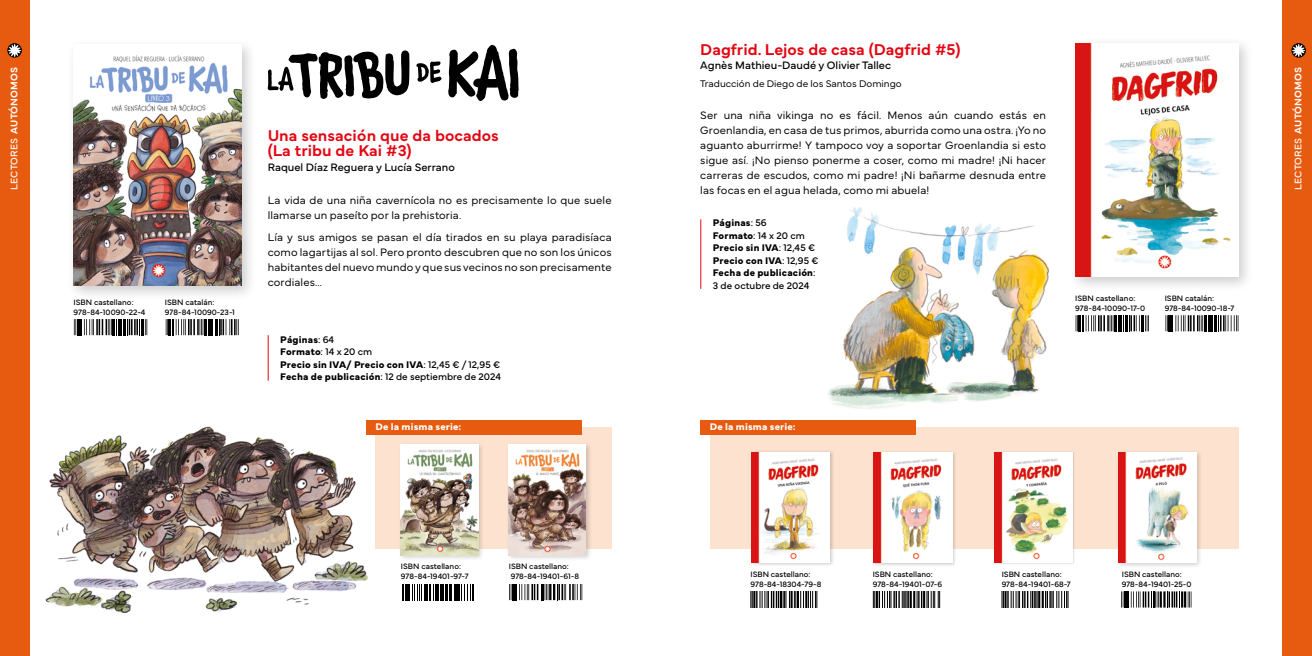
<style>
.page{position:relative;width:1312px;height:656px;background:#fff}
.page>*{position:absolute;margin:0;border:0;box-sizing:border-box;transform-origin:0 0}
.t1{font:600 16.25px/15px "Mundial";color:#e30613}
.t2{font:300 11.25px/15px "Mundial";letter-spacing:.01em;color:#000;text-align:justify}
.t3{font:11.25px "Mundial";color:#000}
.t4{font:700 10px/12.5px "Mundial";letter-spacing:.015em;color:#000}
.t5{font:300 10px "Mundial";color:#000}
.t6{font:600 10px "Mundial";letter-spacing:.015em;color:#fff}
.t7{font:700 10px "Mundial";letter-spacing:.01em;color:#fff}
.t8{font:8.12px/10px "Mundial";color:#000}
.t9{font:5.25px "Helvetica";color:#000}
.s1{font-weight:400}
</style>
<div class="page">
<img style="left:828px;top:207px;width:221px;height:220px">
<img style="left:29px;top:409px;width:344px;height:212px">
<div style="left:709px;top:427px;width:529px;height:122px;background:#fce2cf"></div>
<div style="left:700px;top:420px;width:215px;height:14px;background:#e75b11"></div>
<div style="left:0;top:0;width:29px;height:656px;background:#e75b11"></div>
<div style="left:1282px;top:0;width:29px;height:656px;background:#e75b11"></div>
<div style="left:66px;top:37px;width:191px;height:264px;background:#000;opacity:.2"></div>
<img style="left:74px;top:45px;width:168px;height:241px">
<svg style="left:166px;top:319px;width:73px;height:16px"></svg>
<hr style="left:268px;top:335px;width:1px;height:45px;background:#e30613">
<svg style="left:74px;top:319px;width:73px;height:16px"></svg>
<div style="left:1068px;top:36px;width:185px;height:256px;background:#000;opacity:.2"></div>
<img style="left:1074px;top:43px;width:164px;height:234px">
<svg style="left:1165px;top:315px;width:73px;height:16px"></svg>
<svg style="left:1075px;top:315px;width:73px;height:16px"></svg>
<hr style="left:700px;top:219px;width:1px;height:70px;background:#e30613">
<svg style="left:1121px;top:591px;width:70px;height:16px"></svg>
<div style="left:1115px;top:449px;width:87px;height:120px;background:#000;opacity:.2"></div>
<img style="left:1118px;top:452px;width:78px;height:110px">
<div style="left:872px;top:450px;width:84px;height:116px;background:#000;opacity:.2"></div>
<img style="left:873px;top:452px;width:78px;height:110px">
<svg style="left:872px;top:591px;width:68px;height:16px"></svg>
<div style="left:749px;top:450px;width:85px;height:117px;background:#000;opacity:.2"></div>
<img style="left:751px;top:452px;width:78px;height:110px">
<svg style="left:750px;top:591px;width:67px;height:16px"></svg>
<div style="left:993px;top:451px;width:81px;height:114px;background:#000;opacity:.2"></div>
<img style="left:994px;top:452px;width:78px;height:110px">
<svg style="left:1001px;top:591px;width:67px;height:16px"></svg>
<div style="left:375px;top:427px;width:236px;height:122px;background:#fce2cf"></div>
<div style="left:366px;top:420px;width:215px;height:14px;background:#e75b11"></div>
<svg style="left:402px;top:584px;width:72px;height:16px"></svg>
<div style="left:398px;top:442px;width:86px;height:119px;background:#000;opacity:.2"></div>
<img style="left:401px;top:444px;width:77px;height:111px">
<div style="left:506px;top:442px;width:86px;height:119px;background:#000;opacity:.2"></div>
<img style="left:508px;top:444px;width:77px;height:111px">
<svg style="left:509px;top:584px;width:73px;height:16px"></svg>
<svg style="left:7px;top:43px;width:15px;height:15px"></svg>
<svg style="left:8px;top:44px;width:13px;height:13px"></svg>
<svg style="left:1290px;top:43px;width:15px;height:15px"></svg>
<svg style="left:1291px;top:44px;width:13px;height:13px"></svg>
<svg style="left:267px;top:50px;width:142px;height:49px"></svg>
<svg style="left:416px;top:61px;width:25px;height:22px"></svg>
<svg style="left:448px;top:45px;width:70px;height:56px"></svg>
<h1 class="t1" style="left:700px;top:40px;width:262px">Dagfrid. Lejos de casa (Dagfrid #5)</h1>
<p class="t3" style="left:700px;top:57px;width:192px">Agnès Mathieu-Daudé y Olivier Tallec</p>
<p class="t2" style="left:700px;top:106px;width:347px">Ser una niña vikinga no es fácil. Menos aún cuando estás en Groenlandia, en casa de tus primos, aburrida como una ostra. ¡Yo no aguanto aburrirme! Y tampoco voy a soportar Groenlandia si esto sigue así. ¡No pienso ponerme a coser, como mi madre! ¡Ni hacer carreras de escudos, como mi padre! ¡Ni bañarme desnuda entre las focas en el agua helada, como mi abuela!</p>
<p class="t4" style="left:712px;top:216px;width:107px">Páginas<span class="s1">: 56<br></span>Formato<span class="s1">: 14 x 20 cm<br></span>Precio sin IVA<span class="s1">: 12,45 €<br></span>Precio con IVA<span class="s1">: 12,95 €<br></span>Fecha de publicación<span class="s1">:<br>3 de octubre de 2024</span></p>
<p class="t6" style="left:6px;top:189px;width:124px;rotate:-90deg"><span class="s1">LECTORES</span> AUTÓNOMOS</p>
<p class="t6" style="left:1289px;top:189px;width:124px;rotate:-90deg"><span class="s1">LECTORES</span> AUTÓNOMOS</p>
<p class="t5" style="left:700px;top:76px;width:203px">Traducción de Diego de los Santos Domingo</p>
<h1 class="t1" style="left:268px;top:126px;width:232px">Una sensación que da bocados (La tribu de Kai #3)</h1>
<p class="t2" style="left:268px;top:191px;width:345px">La vida de una niña cavernícola no es precisamente lo que suele llamarse un paseíto por la prehistoria.</p>
<p class="t2" style="left:268px;top:229px;width:345px">Lía y sus amigos se pasan el día tirados en su playa paradisíaca como lagartijas al sol. Pero pronto descubren que no son los únicos habitantes del nuevo mundo y que sus vecinos no son precisamente cordiales…</p>
<p class="t3" style="left:268px;top:159px;width:189px">Raquel Díaz Reguera y Lucía Serrano</p>
<p class="t8" style="left:74px;top:296px;width:73px">ISBN castellano:<br>978-84-10090-22-4</p>
<p class="t8" style="left:1164px;top:292px;width:71px">ISBN catalán:<br>978-84-10090-18-7</p>
<p class="t8" style="left:1074px;top:292px;width:71px">ISBN castellano:<br>978-84-10090-17-0</p>
<p class="t8" style="left:165px;top:296px;width:71px">ISBN catalán:<br>978-84-10090-23-1</p>
<p class="t4" style="left:280px;top:332px;width:222px">Páginas<span class="s1">: 64<br></span>Formato<span class="s1">: 14 x 20 cm<br></span>Precio sin IVA/ Precio con IVA<span class="s1">: 12,45 € / 12,95 €<br></span>Fecha de publicación<span class="s1">: 12 de septiembre de 2024</span></p>
<p class="t7" style="left:375px;top:419px;width:87px">De la misma serie:</p>
<p class="t8" style="left:401px;top:561px;width:69px">ISBN castellano:<br>978-84-19401-97-7</p>
<p class="t8" style="left:508px;top:561px;width:72px">ISBN castellano:<br>978-84-19401-61-8</p>
<p class="t7" style="left:709px;top:419px;width:87px">De la misma serie:</p>
<p class="t8" style="left:872px;top:568px;width:71px">ISBN castellano:<br>978-84-19401-07-6</p>
<p class="t8" style="left:1001px;top:568px;width:71px">ISBN castellano:<br>978-84-19401-68-7</p>
<p class="t8" style="left:750px;top:568px;width:72px">ISBN castellano:<br>978-84-18304-79-8</p>
<p class="t9" style="left:1001px;top:575px;width:65px">ISBN 978−84−19401−68−7</p>
<p class="t9" style="left:750px;top:576px;width:65px">ISBN 978−84−18304−79−8</p>
<p class="t9" style="left:872px;top:580px;width:66px">ISBN 978−84−19401−07−6</p>
<p class="t8" style="left:1121px;top:568px;width:71px">ISBN castellano:<br>978-84-19401-25-0</p>
</div>
